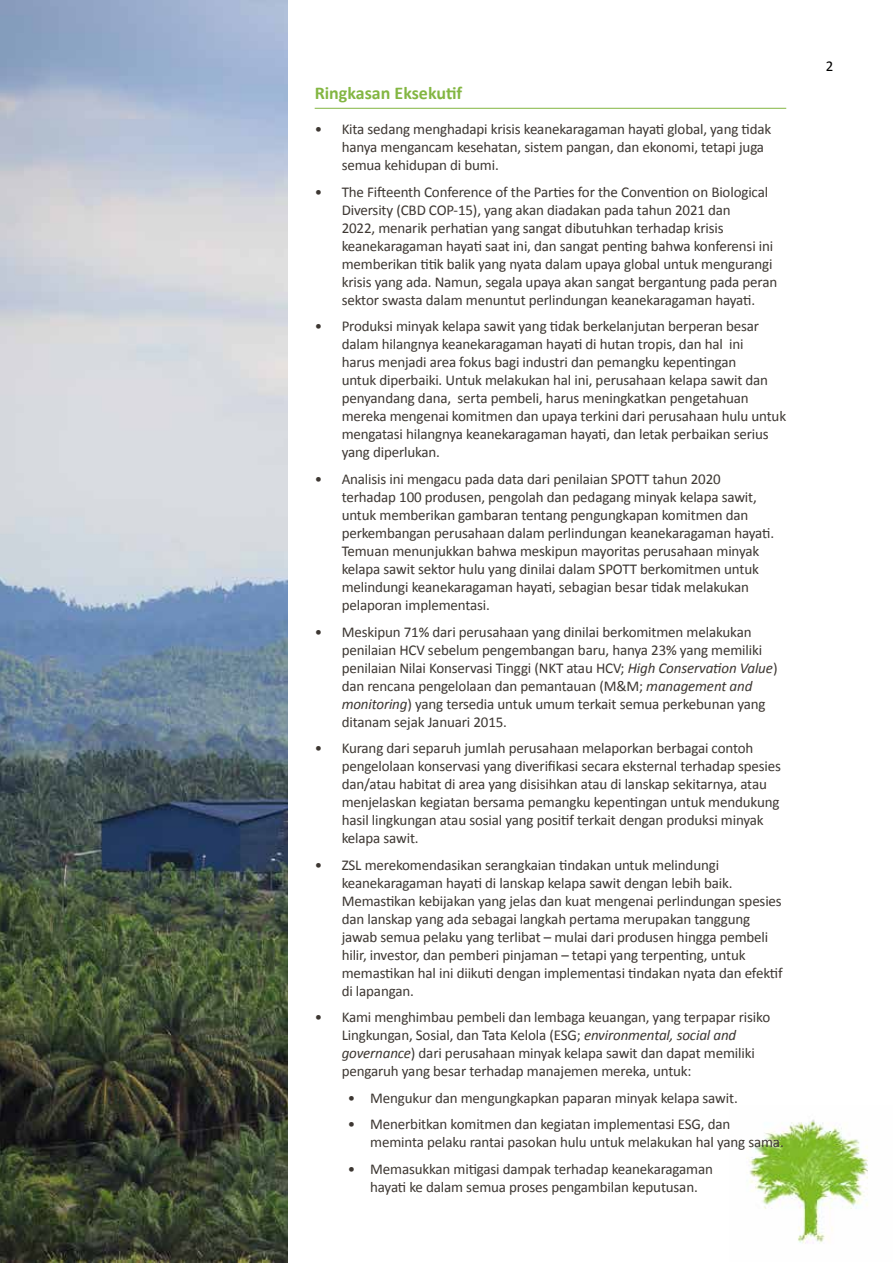
<style>
.page{position:relative;width:893px;height:1263px;background:#fff}
.page>*{position:absolute;margin:0;border:0;box-sizing:border-box;transform-origin:0 0}
.t1{font:700 18px "Calibri";color:#83b642}
.t2{font:15px/18px "Calibri";letter-spacing:-.01em;color:#3d3732}
.t3{font:15px "Calibri";color:#000}
.s1{font-style:italic}
</style>
<div class="page">
<img style="left:0;top:0;width:287px;height:1263px">
<img style="left:747px;top:1119px;width:121px;height:125px">
<hr style="left:315px;top:108px;width:471px;height:1px;background:#83b642">
<p class="t1" style="left:315px;top:81px;width:149px">Ringkasan Eksekutif</p>
<p class="t2" style="left:342px;top:120px;width:431px;text-indent:-27px">• Kita sedang menghadapi krisis keanekaragaman hayati global, yang tidak hanya mengancam kesehatan, sistem pangan, dan ekonomi, tetapi juga semua kehidupan di bumi.</p>
<p class="t2" style="left:342px;top:182px;width:437px;text-indent:-27px">• The Fifteenth Conference of the Parties for the Convention on Biological Diversity (CBD COP-15), yang akan diadakan pada tahun 2021 dan<br>2022, menarik perhatian yang sangat dibutuhkan terhadap krisis keanekaragaman hayati saat ini, dan sangat penting bahwa konferensi ini memberikan titik balik yang nyata dalam upaya global untuk mengurangi krisis yang ada. Namun, segala upaya akan sangat bergantung pada peran sektor swasta dalam menuntut perlindungan keanekaragaman hayati.</p>
<p class="t2" style="left:342px;top:317px;width:446px;text-indent:-27px">• Produksi minyak kelapa sawit yang tidak berkelanjutan berperan besar dalam hilangnya keanekaragaman hayati di hutan tropis, dan hal ini<br>harus menjadi area fokus bagi industri dan pemangku kepentingan<br>untuk diperbaiki. Untuk melakukan hal ini, perusahaan kelapa sawit dan penyandang dana, serta pembeli, harus meningkatkan pengetahuan mereka mengenai komitmen dan upaya terkini dari perusahaan hulu untuk mengatasi hilangnya keanekaragaman hayati, dan letak perbaikan serius yang diperlukan.</p>
<p class="t2" style="left:342px;top:469px;width:434px;text-indent:-27px">• Analisis ini mengacu pada data dari penilaian SPOTT tahun 2020 terhadap 100 produsen, pengolah dan pedagang minyak kelapa sawit, untuk memberikan gambaran tentang pengungkapan komitmen dan perkembangan perusahaan dalam perlindungan keanekaragaman hayati.<br>Temuan menunjukkan bahwa meskipun mayoritas perusahaan minyak kelapa sawit sektor hulu yang dinilai dalam SPOTT berkomitmen untuk melindungi keanekaragaman hayati, sebagian besar tidak melakukan pelaporan implementasi.</p>
<p class="t2" style="left:342px;top:622px;width:437px;text-indent:-27px">• Meskipun 71% dari perusahaan yang dinilai berkomitmen melakukan penilaian HCV sebelum pengembangan baru, hanya 23% yang memiliki penilaian Nilai Konservasi Tinggi (NKT atau HCV; <span class="s1">High Conservation Value</span>) dan rencana pengelolaan dan pemantauan (M&amp;M; <span class="s1">management and monitoring</span>) yang tersedia untuk umum terkait semua perkebunan yang ditanam sejak Januari 2015.</p>
<p class="t2" style="left:342px;top:738px;width:441px;text-indent:-27px">• Kurang dari separuh jumlah perusahaan melaporkan berbagai contoh pengelolaan konservasi yang diverifikasi secara eksternal terhadap spesies dan/atau habitat di area yang disisihkan atau di lanskap sekitarnya, atau menjelaskan kegiatan bersama pemangku kepentingan untuk mendukung hasil lingkungan atau sosial yang positif terkait dengan produksi minyak kelapa sawit.</p>
<p class="t2" style="left:342px;top:855px;width:442px;text-indent:-27px">• ZSL merekomendasikan serangkaian tindakan untuk melindungi keanekaragaman hayati di lanskap kelapa sawit dengan lebih baik.<br>Memastikan kebijakan yang jelas dan kuat mengenai perlindungan spesies dan lanskap yang ada sebagai langkah pertama merupakan tanggung jawab semua pelaku yang terlibat – mulai dari produsen hingga pembeli hilir, investor, dan pemberi pinjaman – tetapi yang terpenting, untuk memastikan hal ini diikuti dengan implementasi tindakan nyata dan efektif di lapangan.</p>
<p class="t2" style="left:342px;top:1007px;width:430px;text-indent:-27px">• Kami menghimbau pembeli dan lembaga keuangan, yang terpapar risiko Lingkungan, Sosial, dan Tata Kelola (ESG; <span class="s1">environmental, social and governance</span>) dari perusahaan minyak kelapa sawit dan dapat memiliki pengaruh yang besar terhadap manajemen mereka, untuk:</p>
<p class="t2" style="left:348px;top:1088px;width:392px">• Mengukur dan mengungkapkan paparan minyak kelapa sawit.</p>
<p class="t2" style="left:370px;top:1114px;width:415px;text-indent:-22px">• Menerbitkan komitmen dan kegiatan implementasi ESG, dan meminta pelaku rantai pasokan hulu untuk melakukan hal yang sama.</p>
<p class="t2" style="left:348px;top:1159px;width:367px;text-align:center">• Memasukkan mitigasi dampak terhadap keanekaragaman hayati ke dalam semua proses pengambilan keputusan.</p>
<p class="t3" style="left:826px;top:56px;width:9px">2</p>
</div>
